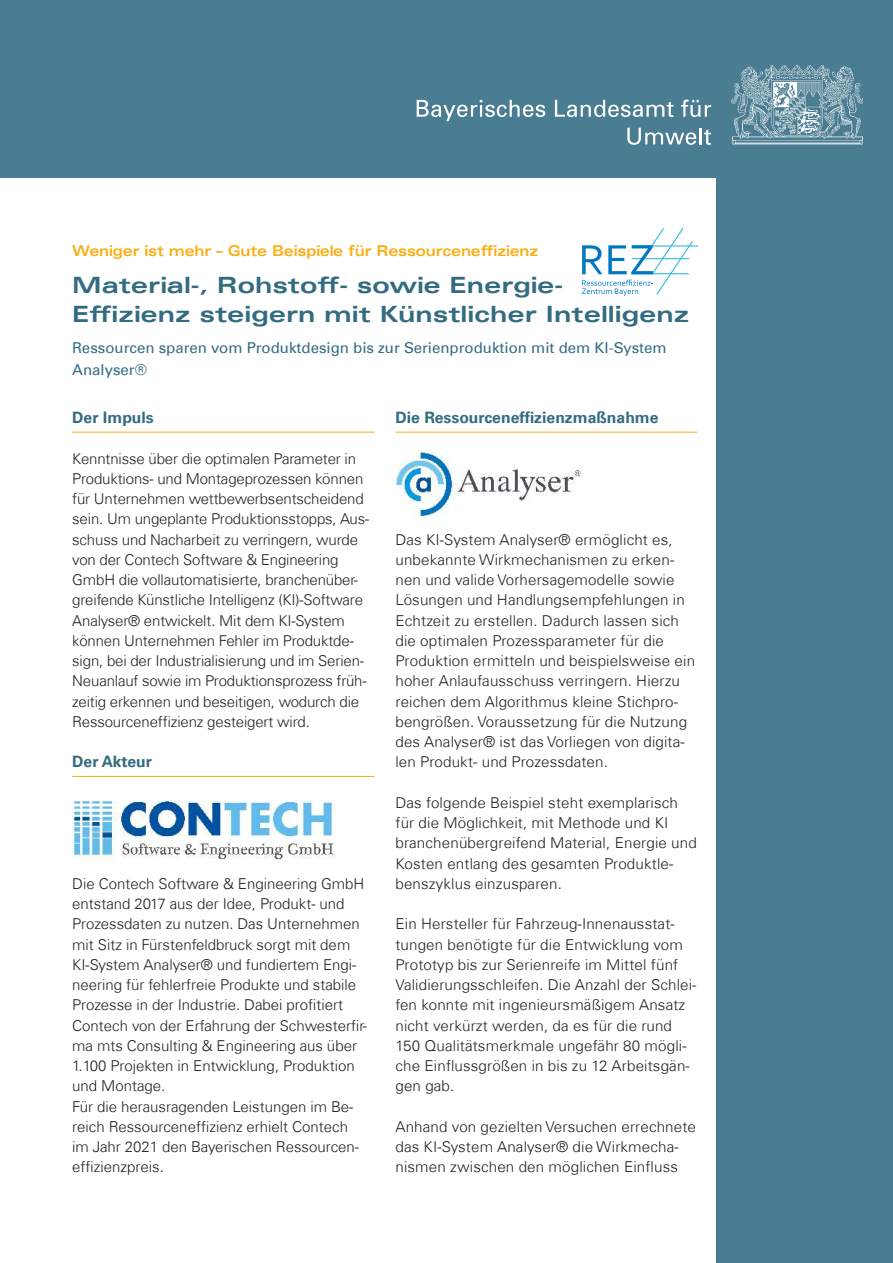
<style>
.page{position:relative;width:893px;height:1263px;background:#4b7d92}
.page>*{position:absolute;margin:0;border:0;box-sizing:border-box;transform-origin:0 0}
.t1{font:22.5px/28.5px "Univers Com 63 Bold Ext";color:#336b81;scale:1.04 1}
.t2{font:700 15.75px "Univers Com 65";color:#336b81}
.t3{font:300 15px/20.2px "Univers Com 45";color:#221f1f}
.t4{font:15px/22.5px "Univers Com 55 Roman";color:#336b81}
.t5{font:15px "Univers Com 63 Bold Ext";letter-spacing:-.01em;color:#fbaf16;scale:.9 1}
</style>
<div class="page">
<div style="left:0;top:179px;width:715px;height:1084px;background:#fff"></div>
<img style="left:731px;top:65px;width:131px;height:79px">
<svg style="left:417px;top:100px;width:128px;height:21px"></svg>
<svg style="left:555px;top:100px;width:118px;height:17px"></svg>
<svg style="left:681px;top:100px;width:30px;height:17px"></svg>
<svg style="left:627px;top:128px;width:84px;height:17px"></svg>
<hr style="left:632px;top:245px;width:66px;height:2px;background:#2db6df">
<svg style="left:582px;top:228px;width:112px;height:68px"></svg>
<hr style="left:72px;top:432px;width:302px;height:1px;background:#fbaf16">
<hr style="left:72px;top:776px;width:302px;height:1px;background:#fbaf16">
<hr style="left:395px;top:432px;width:302px;height:1px;background:#fbaf16">
<img style="left:393px;top:451px;width:189px;height:65px">
<img style="left:72px;top:799px;width:264px;height:61px">
<p class="t5" style="left:72px;top:243px;width:519px">Weniger ist mehr – Gute Beispiele für Ressourceneffizienz</p>
<h1 class="t1" style="left:72px;top:271px;width:595px">Material-, Rohstoff- sowie Energie-<br>Effizienz steigern mit Künstlicher Intelligenz</h1>
<p class="t4" style="left:72px;top:338px;width:596px">Ressourcen sparen vom Produktdesign bis zur Serienproduktion mit dem KI-System<br>Analyser®</p>
<p class="t2" style="left:72px;top:412px;width:83px">Der Impuls</p>
<p class="t3" style="left:72px;top:449px;width:298px">Kenntnisse über die optimalen Parameter in Produktions- und Montageprozessen können für Unternehmen wettbewerbsentscheidend sein. Um ungeplante Produktionsstopps, Aus&shy;schuss und Nacharbeit zu verringern, wurde von der Contech Software &amp; Engineering GmbH die vollautomatisierte, branchenüber&shy;greifende Künstliche Intelligenz (KI)-Software Analyser® entwickelt. Mit dem KI-System können Unternehmen Fehler im Produktde&shy;sign, bei der Industrialisierung und im Serien-Neuanlauf sowie im Produktionsprozess früh&shy;zeitig erkennen und beseitigen, wodurch die Ressourceneffizienz gesteigert wird.</p>
<p class="t2" style="left:72px;top:756px;width:81px">Der Akteur</p>
<p class="t2" style="left:395px;top:408px;width:265px">Die Ressourceneffizienzmaßnahme</p>
<p class="t3" style="left:395px;top:530px;width:301px">Das KI-System Analyser® ermöglicht es, unbekannte Wirkmechanismen zu erken&shy;nen und valide Vorhersagemodelle sowie Lösungen und Handlungsempfehlungen in Echtzeit zu erstellen. Dadurch lassen sich die optimalen Prozessparameter für die Produktion ermitteln und beispielsweise ein hoher Anlaufausschuss verringern. Hierzu reichen dem Algorithmus kleine Stichpro&shy;bengrößen. Voraussetzung für die Nutzung des Analyser® ist das Vorliegen von digita&shy;len Produkt- und Prozessdaten.</p>
<p class="t3" style="left:395px;top:794px;width:303px">Das folgende Beispiel steht exemplarisch für die Möglichkeit, mit Methode und KI branchenübergreifend Material, Energie und Kosten entlang des gesamten Produktle&shy;benszyklus einzusparen.</p>
<p class="t3" style="left:395px;top:915px;width:303px">Ein Hersteller für Fahrzeug-Innenausstat&shy;tungen benötigte für die Entwicklung vom Prototyp bis zur Serienreife im Mittel fünf Validierungsschleifen. Die Anzahl der Schlei&shy;fen konnte mit ingenieursmäßigem Ansatz nicht verkürzt werden, da es für die rund 150 Qualitätsmerkmale ungefähr 80 mögli&shy;che Einflussgrößen in bis zu 12 Arbeitsgän&shy;gen gab.</p>
<p class="t3" style="left:395px;top:1118px;width:302px">Anhand von gezielten Versuchen errechnete das KI-System Analyser® die Wirkmecha&shy;nismen zwischen den möglichen Einfluss</p>
<p class="t3" style="left:72px;top:875px;width:296px">Die Contech Software &amp; Engineering GmbH entstand 2017 aus der Idee, Produkt- und Prozessdaten zu nutzen. Das Unternehmen mit Sitz in Fürstenfeldbruck sorgt mit dem KI-System Analyser® und fundiertem Engi&shy;neering für fehlerfreie Produkte und stabile Prozesse in der Industrie. Dabei profitiert Contech von der Erfahrung der Schwesterfir&shy;ma mts Consulting &amp; Engineering aus über 1.100 Projekten in Entwicklung, Produktion und Montage.<br>Für die herausragenden Leistungen im Be&shy;reich Ressourceneffizienz erhielt Contech im Jahr 2021 den Bayerischen Ressourcen&shy;effizienzpreis.</p>
</div>
